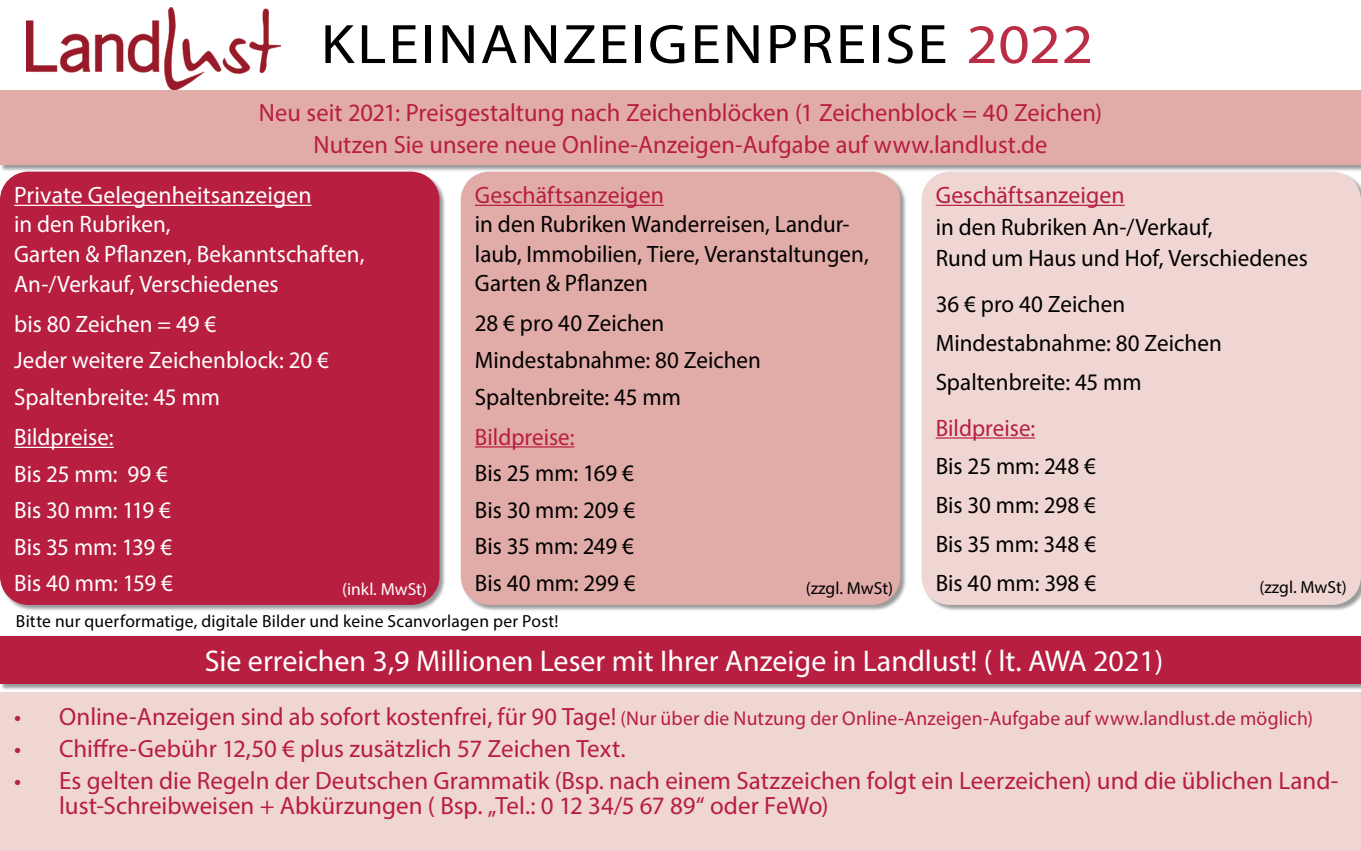
<style>
.page{position:relative;width:1361px;height:851px;background:#fff}
.page>*{position:absolute;margin:0;border:0;box-sizing:border-box;transform-origin:0 0}
.t1{font:56px "Myriad Pro";letter-spacing:.035em;color:#000;scale:1.1 1}
.t2{font:30px "Myriad Pro";color:#fff}
.t3{font:25px/32px "Myriad Pro";color:#b71e3f;text-align:center}
.t4{font:23.75px/38.8px "Myriad Pro";color:#000}
.t5{font:23.75px/36.5px "Myriad Pro";letter-spacing:.005em;color:#fff}
.t6{font:23.75px "Myriad Pro";letter-spacing:.005em;color:#b71e3f}
.t7{font:20px "Myriad Pro";letter-spacing:.01em;color:#b71e3f}
.t8{font:17.5px "Myriad Pro";letter-spacing:.01em;color:#000}
.t9{font:17.5px "Myriad Pro";color:#fff}
.s1{color:#ba2d46}
.s2{font-size:25px}
</style>
<div class="page">
<div style="left:921px;top:171px;width:440px;height:433px;background:#f0d6d3;border-radius:28px"></div>
<div style="left:461px;top:172px;width:446px;height:439px;background:#000;opacity:.4"></div>
<div style="left:461px;top:171px;width:439px;height:433px;background:#e1aba8;border-radius:28px"></div>
<div style="left:0;top:172px;width:446px;height:439px;background:#000;opacity:.4"></div>
<div style="left:0;top:171px;width:439px;height:433px;background:#b71e3f;border-radius:28px"></div>
<div style="left:0;top:90px;width:1361px;height:81px;background:#000;opacity:.4"></div>
<div style="left:0;top:90px;width:1361px;height:74px;background:#e1aba8"></div>
<hr style="left:935px;top:205px;width:189px;height:1px;background:#b71e3f">
<hr style="left:935px;top:437px;width:100px;height:1px;background:#b71e3f">
<hr style="left:475px;top:205px;width:189px;height:1px;background:#b71e3f">
<hr style="left:475px;top:446px;width:99px;height:1px;background:#b71e3f">
<hr style="left:14px;top:205px;width:297px;height:1px;background:#fff">
<hr style="left:14px;top:446px;width:100px;height:2px;background:#fff">
<div style="left:1px;top:637px;width:1360px;height:213px;background:#000;opacity:.4"></div>
<div style="left:0;top:692px;width:1361px;height:158px;background:#f0d6d3"></div>
<div style="left:0;top:636px;width:1361px;height:48px;background:#b71e3f"></div>
<img style="left:27px;top:8px;width:253px;height:82px">
<h1 class="t1" style="left:321px;top:10px;width:704px">KLEINANZEIGENPREISE <span class="s1">2022</span></h1>
<p class="t3" style="left:259px;top:96px;width:845px">Neu seit 2021: Preisgestaltung nach Zeichenblöcken (1 Zeichenblock = 40 Zeichen)<br>Nutzen Sie unsere neue Online-Anzeigen-Aufgabe auf www.landlust.de</p>
<p class="t6" style="left:935px;top:180px;width:190px">Geschäftsanzeigen</p>
<p class="t4" style="left:935px;top:210px;width:374px;line-height:31.8px">in den Rubriken An-/Verkauf,<br>Rund um Haus und Hof, Verschiedenes</p>
<p class="t4" style="left:935px;top:284px;width:288px">36 € pro 40 Zeichen<br>Mindestabnahme: 80 Zeichen<br>Spaltenbreite: 45 mm</p>
<p class="t6" style="left:935px;top:413px;width:101px">Bildpreise:</p>
<p class="t4" style="left:935px;top:446px;width:162px;text-align:justify">Bis 25 mm: 248 € Bis 30 mm: 298 € Bis 35 mm: 348 € Bis 40 mm: 398 €</p>
<p class="t6" style="left:475px;top:180px;width:190px">Geschäftsanzeigen</p>
<p class="t4" style="left:475px;top:209px;width:395px;line-height:29.5px">in den Rubriken Wanderreisen, Landur&shy;laub, Immobilien, Tiere, Veranstaltungen,<br>Garten &amp; Pflanzen</p>
<p class="t4" style="left:475px;top:305px;width:288px;line-height:36.5px">28 € pro 40 Zeichen<br>Mindestabnahme: 80 Zeichen<br>Spaltenbreite: 45 mm</p>
<p class="t6" style="left:475px;top:422px;width:101px">Bildpreise:</p>
<p class="t4" style="left:475px;top:454px;width:162px;line-height:36.5px;text-align:justify">Bis 25 mm: 169 € Bis 30 mm: 209 € Bis 35 mm: 249 € Bis 40 mm: 299 €</p>
<p class="t5" style="left:14px;top:180px;width:352px;line-height:29.5px">Private Gelegenheitsanzeigen<br>in den Rubriken,<br>Garten &amp; Pflanzen, Bekanntschaften,<br>An-/Verkauf, Verschiedenes</p>
<p class="t5" style="left:14px;top:305px;width:316px">bis 80 Zeichen = 49 €<br>Jeder weitere Zeichenblock: 20 €<br>Spaltenbreite: 45 mm</p>
<p class="t5" style="left:14px;top:418px;width:160px">Bildpreise:<br>Bis 25 mm: 99 €<br>Bis 30 mm: 119 €<br>Bis 35 mm: 139 €<br>Bis 40 mm: 159 €</p>
<p class="t8" style="left:16px;top:610px;width:544px">Bitte nur querformatige, digitale Bilder und keine Scanvorlagen per Post!</p>
<p class="t9" style="left:342px;top:578px;width:86px">(inkl. MwSt)</p>
<p class="t8" style="left:805px;top:577px;width:89px">(zzgl. MwSt)</p>
<p class="t8" style="left:1259px;top:576px;width:89px">(zzgl. MwSt)</p>
<p class="t2" style="left:205px;top:642px;width:960px">Sie erreichen 3,9 Millionen Leser mit Ihrer Anzeige in Landlust! ( lt. AWA 2021)</p>
<p class="t7" style="left:14px;top:706px;width:1300px"><span class="s2">• Online-Anzeigen sind ab sofort kostenfrei, für 90 Tage!</span> (Nur über die Nutzung der Online-Anzeigen-Aufgabe auf www.landlust.de möglich)</p>
<p class="t3" style="left:14px;top:732px;width:613px">• Chiffre-Gebühr 12,50 € plus zusätzlich 57 Zeichen Text.</p>
<p class="t3" style="left:59px;top:768px;width:1280px;line-height:25px;text-align:left;text-indent:-45px">• Es gelten die Regeln der Deutschen Grammatik (Bsp. nach einem Satzzeichen folgt ein Leerzeichen) und die üblichen Land&shy;lust-Schreibweisen + Abkürzungen ( Bsp. „Tel.: 0 12 34/5 67 89“ oder FeWo)</p>
</div>
